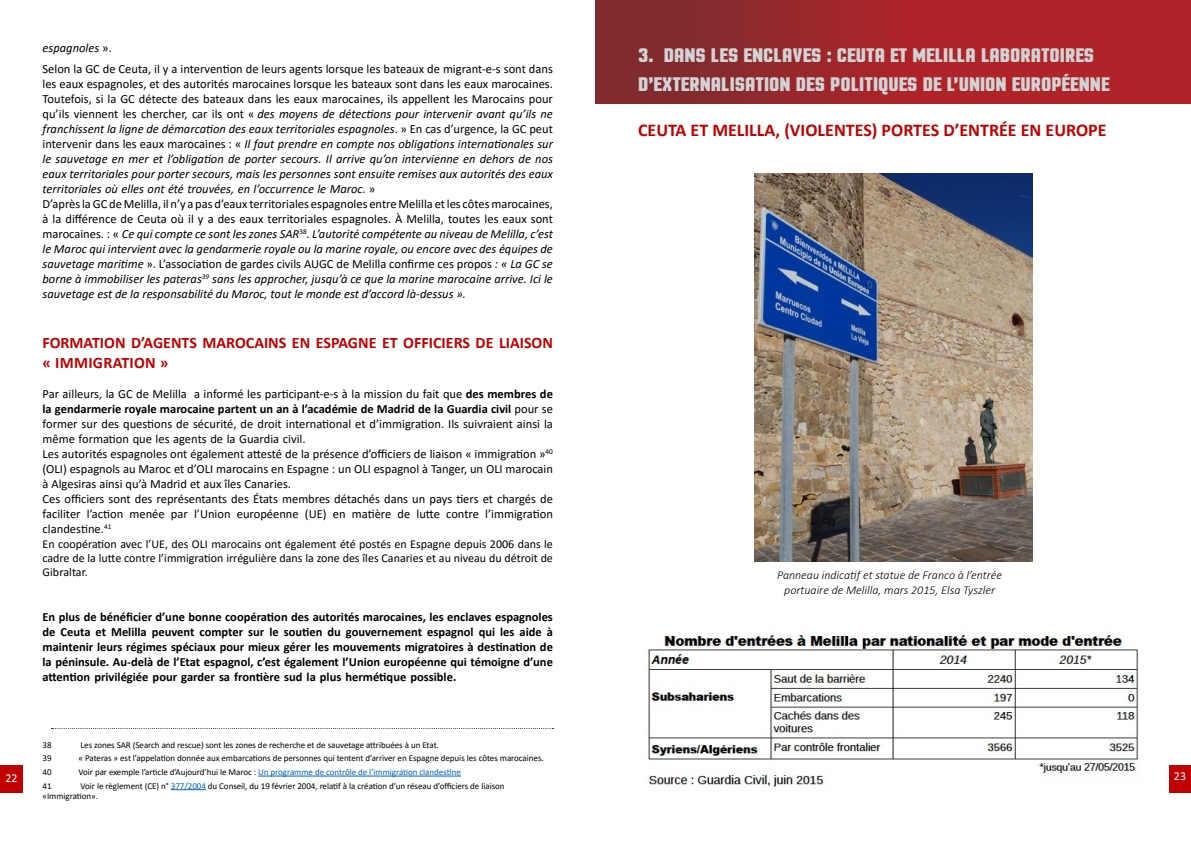
<style>
.page{position:relative;width:1191px;height:842px;background:#fff}
.page>*{position:absolute;margin:0;border:0;box-sizing:border-box;transform-origin:0 0}
.t1{font:700 24px/28.8px "Motion Control";color:#d1d3d4}
.t2{font:700 18px "Calibri";color:#c00000}
.t3{font:700 16px/19.2px "Calibri";color:#c00000}
.t4{font:italic 12.5px/15px "Calibri";color:#000}
.t5{font:12.5px/15px "Calibri";color:#000}
.t6{font:700 12.5px/15px "Calibri";color:#000;text-align:justify}
.t7{font:12px/14.4px "Calibri";color:#000;text-align:justify}
.t8{font:italic 300 12px/14.4px "Calibri";color:#000;text-align:center}
.t9{font:12px "Calibri";color:#fff}
.t10{font:9px/10.8px "Calibri";letter-spacing:-.005em;color:#000}
.t11{font:9px "Calibri";letter-spacing:-.005em;color:#0563c1}
.s1{font-style:italic}
.s2{font-style:normal}
.s3{font-weight:700}
.s4{color:#000}
.s5{color:#0563c1}
</style>
<div class="page">
<div style="left:0;top:765px;width:23px;height:28px;background:#c00000"></div>
<div style="left:1169px;top:765px;width:22px;height:28px;background:#c00000"></div>
<div style="left:595px;top:0;width:596px;height:103px;background:linear-gradient(to right,#822b2f,#bc2227)"></div>
<svg style="left:52px;top:728px;width:501px;height:1px"></svg>
<hr style="left:258px;top:776px;width:203px;height:1px;background:#0563c1">
<hr style="left:171px;top:789px;width:35px;height:1px;background:#0563c1">
<img style="left:647px;top:635px;width:492px;height:156px">
<img style="left:754px;top:174px;width:278px;height:387px">
<p class="t5" style="left:43px;top:37px;width:512px;line-height:21px"><span class="s1">espagnoles</span> ».<br>Selon la GC de Ceuta, il y a intervention de leurs agents lorsque les bateaux de migrant-e-s sont dans</p>
<p class="t4" style="left:43px;top:76px;width:512px"><span class="s2">les eaux espagnoles, et des autorités marocaines lorsque les bateaux sont dans les eaux marocaines.<br>Toutefois, si la GC détecte des bateaux dans les eaux marocaines, ils appellent les Marocains pour qu’ils viennent les chercher, car ils ont «</span> des moyens de détections pour intervenir avant qu’ils ne franchissent la ligne de démarcation des eaux territoriales espagnoles<span class="s2">. » En cas d’urgence, la GC peut intervenir dans les eaux marocaines : «</span> Il faut prendre en compte nos obligations internationales sur le sauvetage en mer et l’obligation de porter secours. Il arrive qu’on intervienne en dehors de nos eaux territoriales pour porter secours, mais les personnes sont ensuite remises aux autorités des eaux territoriales où elles ont été trouvées, en l’occurrence le Maroc. <span class="s2">»<br>D’après la GC de Melilla, il n’y a pas d’eaux territoriales espagnoles entre Melilla et les côtes marocaines, à la différence de Ceuta où il y a des eaux territoriales espagnoles. À Melilla, toutes les eaux sont marocaines. : «</span> Ce qui compte ce sont les zones SAR<sup>38</sup>. L’autorité compétente au niveau de Melilla, c’est le Maroc qui intervient avec la gendarmerie royale ou la marine royale, ou encore avec des équipes de sauvetage maritime <span class="s2">». L’association de gardes civils AUGC de Melilla confirme ces propos</span> : « La GC se borne à immobiliser les pateras<sup>39</sup> sans les approcher, jusqu’à ce que la marine marocaine arrive. Ici le sauvetage est de la responsabilité du Maroc, tout le monde est d’accord là-dessus ».</p>
<p class="t3" style="left:43px;top:333px;width:512px">FORMATION D’AGENTS MAROCAINS EN ESPAGNE ET OFFICIERS DE LIAISON « IMMIGRATION »</p>
<p class="t5" style="left:43px;top:386px;width:512px">Par ailleurs, la GC de Melilla a informé les participant-e-s à la mission du fait que <span class="s3">des membres de la gendarmerie royale marocaine partent un an à l’académie de Madrid de la Guardia civil</span> pour se former sur des questions de sécurité, de droit international et d’immigration. Ils suivraient ainsi la même formation que les agents de la Guardia civil.<br>Les autorités espagnoles ont également attesté de la présence d’officiers de liaison « immigration »<sup>40 </sup>(OLI) espagnols au Maroc et d’OLI marocains en Espagne : un OLI espagnol à Tanger, un OLI marocain à Algesiras ainsi qu’à Madrid et aux îles Canaries.<br>Ces officiers sont des représentants des États membres détachés dans un pays tiers et chargés de faciliter l’action menée par l’Union européenne (UE) en matière de lutte contre l’immigration clandestine.<sup>41</sup></p>
<p class="t7" style="left:43px;top:536px;width:512px">En coopération avec l’UE, des OLI marocains ont également été postés en Espagne depuis 2006 dans le cadre de la lutte contre l’immigration irrégulière dans la zone des îles Canaries et au niveau du détroit de Gibraltar.</p>
<p class="t6" style="left:43px;top:609px;width:512px">En plus de bénéficier d’une bonne coopération des autorités marocaines, les enclaves espagnoles de Ceuta et Melilla peuvent compter sur le soutien du gouvernement espagnol qui les aide à maintenir leurs régimes spéciaux pour mieux gérer les mouvements migratoires à destination de la péninsule. Au-delà de l’Etat espagnol, c’est également l’Union européenne qui témoigne d’une attention privilégiée pour garder sa frontière sud la plus hermétique possible.</p>
<h1 class="t1" style="left:638px;top:40px;width:473px">3. DANS LES ENCLAVES : CEUTA ET MELILLA LABORATOIRES<br>D’EXTERNALISATION DES POLITIQUES DE L’UNION EUROPÉENNE</h1>
<h2 class="t2" style="left:638px;top:117px;width:470px">CEUTA ET MELILLA, (VIOLENTES) PORTES D’ENTRÉE EN EUROPE</h2>
<p class="t8" style="left:777px;top:568px;width:226px">Panneau indicatif et statue de Franco à l’entrée portuaire de Melilla, mars 2015, Elsa Tyszler</p>
<p class="t10" style="left:43px;top:739px;width:11px">38</p>
<p class="t10" style="left:81px;top:739px;width:360px">Les zones SAR (Search and rescue) sont les zones de recherche et de sauvetage attribuées à un Etat.</p>
<p class="t10" style="left:43px;top:753px;width:11px">39</p>
<p class="t10" style="left:79px;top:753px;width:467px">« Pateras » est l’appelation donnée aux embarcations de personnes qui tentent d’arriver en Espagne depuis les côtes marocaines.</p>
<p class="t10" style="left:43px;top:766px;width:11px">40</p>
<p class="t11" style="left:79px;top:766px;width:384px"><span class="s4">Voir par exemple l’article d’Aujourd’hui le Maroc :</span> Un programme de contrôle de l’immigration clandestine</p>
<p class="t10" style="left:43px;top:780px;width:11px">41</p>
<p class="t9" style="left:5px;top:770px;width:14px">22</p>
<p class="t9" style="left:1174px;top:767px;width:14px">23</p>
<p class="t10" style="left:43px;top:780px;width:463px;text-indent:38px">Voir le règlement (CE) n° <span class="s5">377/2004</span> du Conseil, du 19 février 2004, relatif à la création d’un réseau d’officiers de liaison «Immigration».</p>
</div>
